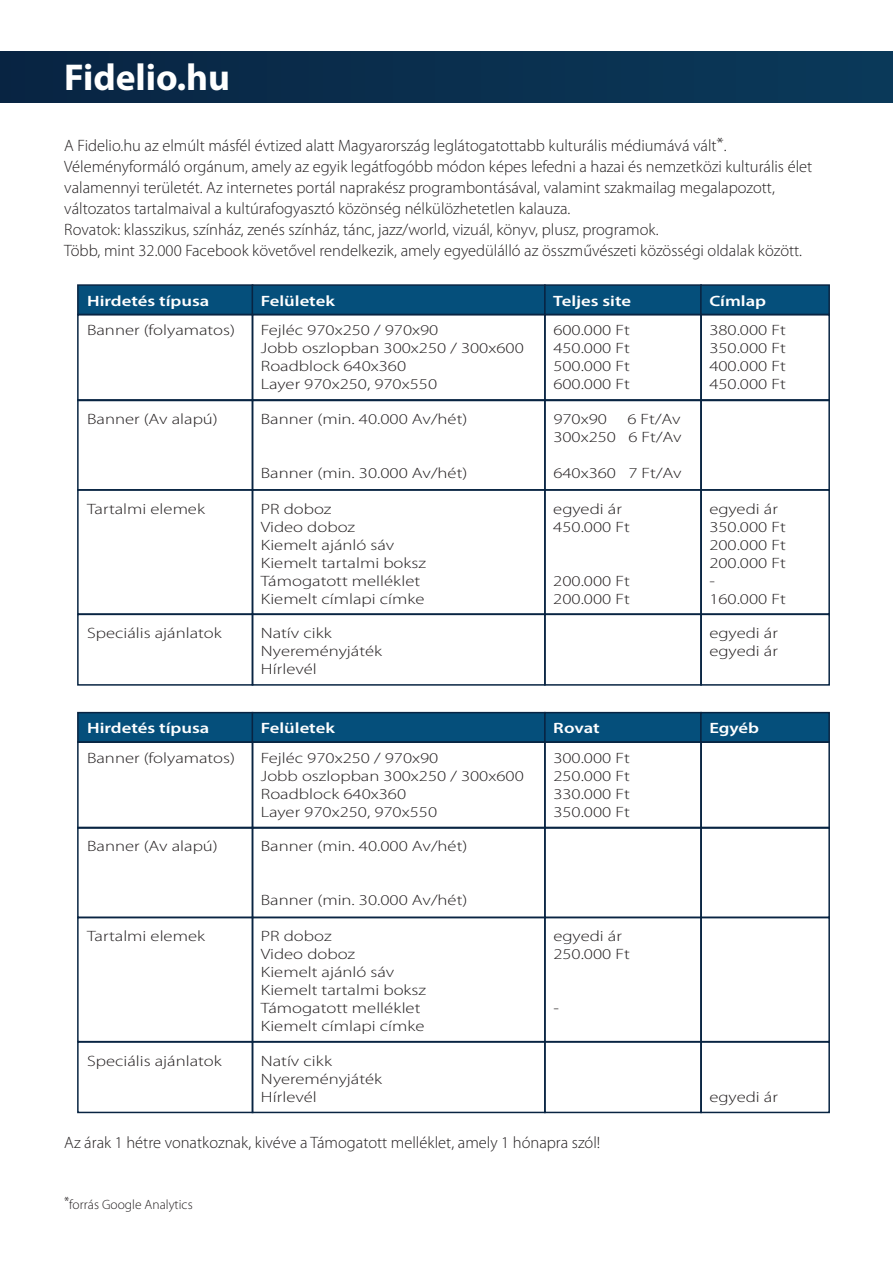
<style>
.page{position:relative;width:893px;height:1263px;background:#fff}
.page>*{position:absolute;margin:0;border:0;box-sizing:border-box;transform-origin:0 0}
.t1{font:700 37.5px "Myriad Pro";color:#fff}
.t2{font:300 16.5px/21px "Myriad Pro";color:#231f20}
.t3{font:300 15px/18px "Myriad Pro";color:#231f20;scale:1.25 1}
.t4{font:600 15px "Myriad Pro";color:#fff;scale:1.25 1}
.t5{font:300 13.5px "Myriad Pro";color:#231f20}
</style>
<div class="page">
<div style="left:0;top:51px;width:893px;height:51px;background:#0a2f4e"></div>
<div style="left:77px;top:284px;width:176px;height:31px;background:#054f7b;border:2px solid #082442"></div>
<div style="left:252px;top:284px;width:294px;height:31px;background:#054f7b;border:2px solid #082442"></div>
<div style="left:544px;top:284px;width:158px;height:31px;background:#054f7b;border:2px solid #082442"></div>
<div style="left:700px;top:284px;width:130px;height:31px;background:#054f7b;border:2px solid #082442"></div>
<div style="left:77px;top:314px;width:176px;height:87px;border:2px solid #082442"></div>
<div style="left:252px;top:314px;width:294px;height:87px;border:2px solid #082442"></div>
<div style="left:544px;top:314px;width:158px;height:87px;border:2px solid #082442"></div>
<div style="left:700px;top:314px;width:130px;height:87px;border:2px solid #082442"></div>
<div style="left:77px;top:399px;width:176px;height:92px;border:2px solid #082442"></div>
<div style="left:252px;top:399px;width:294px;height:92px;border:2px solid #082442"></div>
<div style="left:544px;top:399px;width:158px;height:92px;border:2px solid #082442"></div>
<div style="left:700px;top:399px;width:130px;height:92px;border:2px solid #082442"></div>
<div style="left:77px;top:489px;width:176px;height:126px;border:2px solid #082442"></div>
<div style="left:252px;top:489px;width:294px;height:126px;border:2px solid #082442"></div>
<div style="left:544px;top:489px;width:158px;height:126px;border:2px solid #082442"></div>
<div style="left:700px;top:489px;width:130px;height:126px;border:2px solid #082442"></div>
<div style="left:77px;top:614px;width:176px;height:72px;border:2px solid #082442"></div>
<div style="left:252px;top:614px;width:294px;height:72px;border:2px solid #082442"></div>
<div style="left:544px;top:614px;width:158px;height:72px;border:2px solid #082442"></div>
<div style="left:700px;top:614px;width:130px;height:72px;border:2px solid #082442"></div>
<div style="left:77px;top:712px;width:176px;height:31px;background:#054f7b;border:2px solid #082442"></div>
<div style="left:252px;top:712px;width:294px;height:31px;background:#054f7b;border:2px solid #082442"></div>
<div style="left:544px;top:712px;width:158px;height:31px;background:#054f7b;border:2px solid #082442"></div>
<div style="left:700px;top:712px;width:130px;height:31px;background:#054f7b;border:2px solid #082442"></div>
<div style="left:77px;top:741px;width:176px;height:88px;border:2px solid #082442"></div>
<div style="left:252px;top:741px;width:294px;height:88px;border:2px solid #082442"></div>
<div style="left:544px;top:741px;width:158px;height:88px;border:2px solid #082442"></div>
<div style="left:700px;top:741px;width:130px;height:88px;border:2px solid #082442"></div>
<div style="left:77px;top:827px;width:176px;height:91px;border:2px solid #082442"></div>
<div style="left:252px;top:827px;width:294px;height:91px;border:2px solid #082442"></div>
<div style="left:544px;top:827px;width:158px;height:91px;border:2px solid #082442"></div>
<div style="left:700px;top:827px;width:130px;height:91px;border:2px solid #082442"></div>
<div style="left:77px;top:917px;width:176px;height:125px;border:2px solid #082442"></div>
<div style="left:252px;top:917px;width:294px;height:125px;border:2px solid #082442"></div>
<div style="left:544px;top:917px;width:158px;height:125px;border:2px solid #082442"></div>
<div style="left:700px;top:917px;width:130px;height:125px;border:2px solid #082442"></div>
<div style="left:77px;top:1041px;width:176px;height:72px;border:2px solid #082442"></div>
<div style="left:252px;top:1041px;width:294px;height:72px;border:2px solid #082442"></div>
<div style="left:544px;top:1041px;width:158px;height:72px;border:2px solid #082442"></div>
<div style="left:700px;top:1041px;width:130px;height:72px;border:2px solid #082442"></div>
<h1 class="t1" style="left:64px;top:53px;width:167px">Fidelio.hu</h1>
<p class="t2" style="left:64px;top:135px;width:749px">A Fidelio.hu az elmúlt másfél évtized alatt Magyarország leglátogatottabb kulturális médiumává vált<sup>*</sup>.<br>Véleményformáló orgánum, amely az egyik legátfogóbb módon képes lefedni a hazai és nemzetközi kulturális élet valamennyi területét. Az internetes portál naprakész programbontásával, valamint szakmailag megalapozott, változatos tartalmaival a kultúrafogyasztó közönség nélkülözhetetlen kalauza.<br>Rovatok: klasszikus, színház, zenés színház, tánc, jazz/world, vizuál, könyv, plusz, programok.<br>Több, mint 32.000 Facebook követővel rendelkezik, amely egyedülálló az összművészeti közösségi oldalak között.</p>
<p class="t4" style="left:87px;top:291px;width:99px">Hirdetés típusa</p>
<p class="t4" style="left:261px;top:291px;width:61px">Felületek</p>
<p class="t4" style="left:553px;top:291px;width:64px">Teljes site</p>
<p class="t4" style="left:709px;top:291px;width:47px">Címlap</p>
<p class="t3" style="left:87px;top:321px;width:120px">Banner (folyamatos)</p>
<p class="t3" style="left:261px;top:321px;width:212px">Fejléc 970x250 / 970x90<br>Jobb oszlopban 300x250 / 300x600<br>Roadblock 640x360<br>Layer 970x250, 970x550</p>
<p class="t3" style="left:553px;top:321px;width:63px;text-align:justify">600.000 Ft 450.000 Ft 500.000 Ft 600.000 Ft</p>
<p class="t3" style="left:709px;top:321px;width:63px;text-align:justify">380.000 Ft 350.000 Ft 400.000 Ft 450.000 Ft</p>
<p class="t3" style="left:87px;top:410px;width:106px">Banner (Av alapú)</p>
<p class="t3" style="left:261px;top:410px;width:167px">Banner (min. 40.000 Av/hét)</p>
<p class="t3" style="left:553px;top:410px;width:104px;text-align:right">6 Ft/Av<br>300x250 6 Ft/Av</p>
<p class="t3" style="left:553px;top:464px;width:104px">640x360 7 Ft/Av</p>
<p class="t3" style="left:553px;top:410px;width:44px">970x90</p>
<p class="t3" style="left:261px;top:464px;width:167px">Banner (min. 30.000 Av/hét)</p>
<p class="t3" style="left:87px;top:500px;width:96px">Tartalmi elemek</p>
<p class="t3" style="left:261px;top:500px;width:134px">PR doboz<br>Video doboz<br>Kiemelt ajánló sáv<br>Kiemelt tartalmi boksz<br>Támogatott melléklet<br>Kiemelt címlapi címke</p>
<p class="t3" style="left:553px;top:500px;width:63px">egyedi ár<br>450.000 Ft</p>
<p class="t3" style="left:553px;top:572px;width:63px">200.000 Ft<br>200.000 Ft</p>
<p class="t3" style="left:709px;top:500px;width:63px">egyedi ár<br>350.000 Ft<br>200.000 Ft<br>200.000 Ft -<br>160.000 Ft</p>
<p class="t3" style="left:87px;top:624px;width:109px">Speciális ajánlatok</p>
<p class="t3" style="left:261px;top:624px;width:98px">Natív cikk<br>Nyereményjáték<br>Hírlevél</p>
<p class="t3" style="left:709px;top:624px;width:56px">egyedi ár egyedi ár</p>
<p class="t4" style="left:87px;top:719px;width:99px">Hirdetés típusa</p>
<p class="t4" style="left:261px;top:719px;width:61px">Felületek</p>
<p class="t4" style="left:553px;top:719px;width:39px">Rovat</p>
<p class="t4" style="left:709px;top:719px;width:41px">Egyéb</p>
<p class="t3" style="left:87px;top:749px;width:120px">Banner (folyamatos)</p>
<p class="t3" style="left:261px;top:749px;width:212px">Fejléc 970x250 / 970x90<br>Jobb oszlopban 300x250 / 300x600<br>Roadblock 640x360<br>Layer 970x250, 970x550</p>
<p class="t3" style="left:553px;top:749px;width:63px;text-align:justify">300.000 Ft 250.000 Ft 330.000 Ft 350.000 Ft</p>
<p class="t3" style="left:87px;top:837px;width:106px">Banner (Av alapú)</p>
<p class="t3" style="left:261px;top:837px;width:167px">Banner (min. 40.000 Av/hét)</p>
<p class="t3" style="left:261px;top:891px;width:167px">Banner (min. 30.000 Av/hét)</p>
<p class="t3" style="left:87px;top:927px;width:96px">Tartalmi elemek</p>
<p class="t3" style="left:261px;top:927px;width:134px">PR doboz<br>Video doboz<br>Kiemelt ajánló sáv<br>Kiemelt tartalmi boksz<br>Támogatott melléklet<br>Kiemelt címlapi címke</p>
<p class="t3" style="left:553px;top:927px;width:63px">egyedi ár<br>250.000 Ft</p>
<p class="t3" style="left:553px;top:999px;width:6px">-</p>
<p class="t3" style="left:87px;top:1052px;width:109px">Speciális ajánlatok</p>
<p class="t3" style="left:261px;top:1052px;width:98px">Natív cikk<br>Nyereményjáték<br>Hírlevél</p>
<p class="t2" style="left:64px;top:1132px;width:538px">Az árak 1 hétre vonatkoznak, kivéve a Támogatott melléklet, amely 1 hónapra szól!</p>
<p class="t5" style="left:64px;top:1197px;width:130px">*forrás Google Analytics</p>
<p class="t3" style="left:709px;top:1088px;width:56px">egyedi ár</p>
</div>
